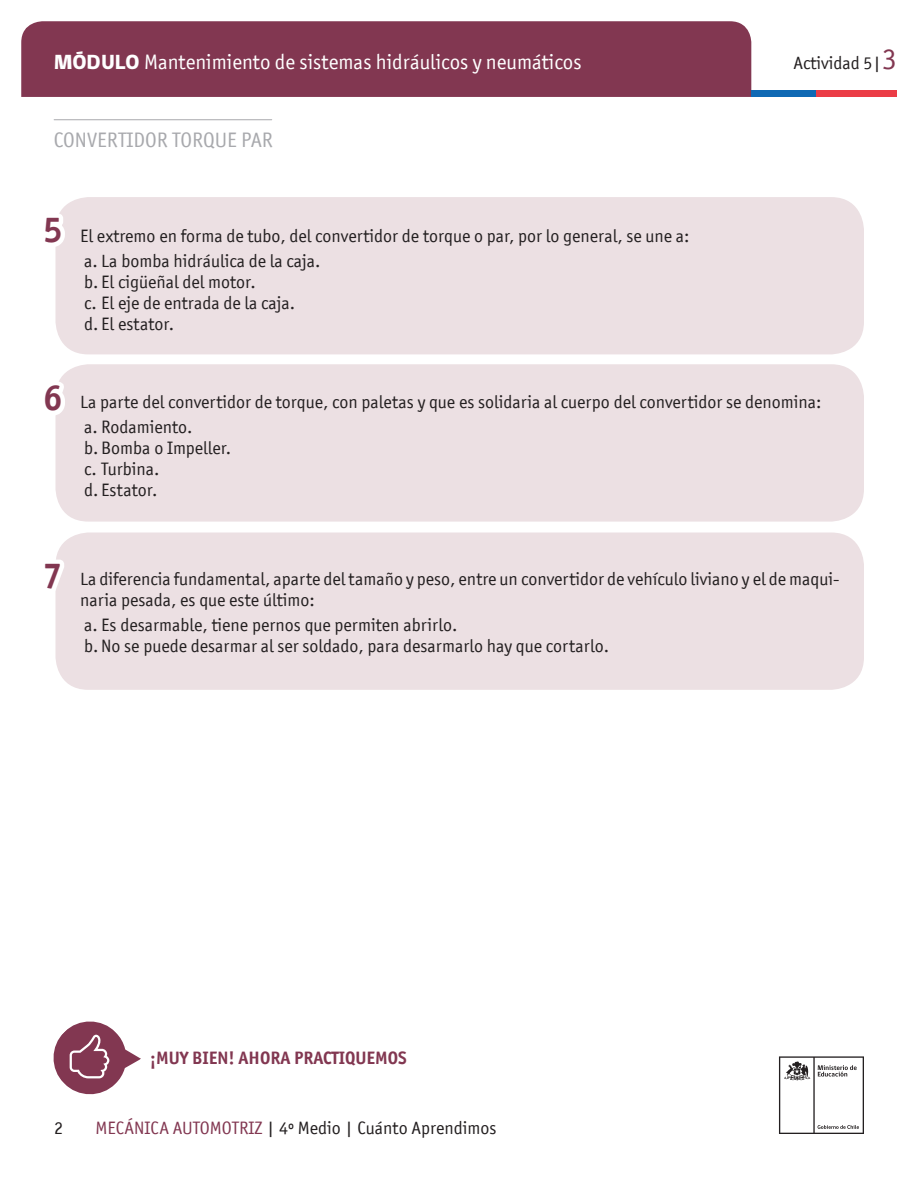
<style>
.page{position:relative;width:918px;height:1188px;background:#fff}
.page>*{position:absolute;margin:0;border:0;box-sizing:border-box;transform-origin:0 0}
.t1{font:700 36px "Officina San ITC";color:#823751}
.t2{font:21px "Officina San ITC";color:#fff}
.t3{font:21px "Officina San ITC";color:#a8a9ad}
.Paragraph_Style_1{font:18px/21px "Officina San ITC";color:#231f20}
.t4{font:700 18px "Officina San ITC";color:#823751}
.s1{font-family:"gob CL";font-weight:800}
.s2{font-size:30px;color:#823751}
.s3{color:#823751}
</style>
<div class="page">
<div style="left:21px;top:21px;width:730px;height:76px;background:#823751"></div>
<div style="left:751px;top:90px;width:65px;height:7px;background:#0f69b4"></div>
<div style="left:816px;top:90px;width:81px;height:7px;background:#eb3c46"></div>
<svg style="left:779px;top:1056px;width:85px;height:78px"></svg>
<hr style="left:54px;top:119px;width:218px;height:1px;background:#a8a9ad">
<div style="left:56px;top:197px;width:808px;height:157px;background:#ece0e3;border-radius:33px"></div>
<div style="left:56px;top:364px;width:808px;height:158px;background:#ece0e3;border-radius:33px"></div>
<svg style="left:55px;top:205px;width:17px;height:219px"></svg>
<div style="left:56px;top:533px;width:808px;height:157px;background:#ece0e3;border-radius:33px"></div>
<svg style="left:55px;top:551px;width:9px;height:48px"></svg>
<svg style="left:53px;top:1021px;width:88px;height:74px"></svg>
<p class="t2" style="left:54px;top:50px;width:529px"><span class="s1">MÓDULO</span> Mantenimiento de sistemas hidráulicos y neumáticos</p>
<p class="Paragraph_Style_1" style="left:794px;top:53px;width:105px">Actividad 5|<span class="s2">3</span></p>
<p class="t3" style="left:54px;top:128px;width:221px">CONVERTIDOR TORQUE PAR</p>
<p class="t1" style="left:43px;top:208px;width:21px">5</p>
<p class="Paragraph_Style_1" style="left:80px;top:225px;width:611px">El extremo en forma de tubo, del convertidor de torque o par, por lo general, se une a:</p>
<p class="Paragraph_Style_1" style="left:84px;top:250px;width:238px">a. La bomba hidráulica de la caja.</p>
<p class="Paragraph_Style_1" style="left:84px;top:271px;width:173px">b. El cigüeñal del motor.</p>
<p class="Paragraph_Style_1" style="left:84px;top:292px;width:212px">c. El eje de entrada de la caja.</p>
<p class="Paragraph_Style_1" style="left:84px;top:313px;width:91px">d. El estator.</p>
<p class="t1" style="left:43px;top:376px;width:21px">6</p>
<p class="Paragraph_Style_1" style="left:80px;top:391px;width:743px">La parte del convertidor de torque, con paletas y que es solidaria al cuerpo del convertidor se denomina:</p>
<p class="Paragraph_Style_1" style="left:84px;top:417px;width:110px">a. Rodamiento.</p>
<p class="Paragraph_Style_1" style="left:84px;top:438px;width:149px">b. Bomba o Impeller.</p>
<p class="Paragraph_Style_1" style="left:84px;top:459px;width:77px">c. Turbina.</p>
<p class="Paragraph_Style_1" style="left:84px;top:480px;width:75px">d. Estator.</p>
<p class="t1" style="left:43px;top:554px;width:21px">7</p>
<p class="Paragraph_Style_1" style="left:80px;top:568px;width:761px">La diferencia fundamental, aparte del tamaño y peso, entre un convertidor de vehículo liviano y el de maqui&shy;naria pesada, es que este último:</p>
<p class="Paragraph_Style_1" style="left:84px;top:614px;width:375px">a. Es desarmable, tiene pernos que permiten abrirlo.</p>
<p class="Paragraph_Style_1" style="left:84px;top:635px;width:526px">b. No se puede desarmar al ser soldado, para desarmarlo hay que cortarlo.</p>
<p class="t4" style="left:150px;top:1047px;width:258px">¡MUY BIEN! AHORA PRACTIQUEMOS</p>
<p class="Paragraph_Style_1" style="left:54px;top:1117px;width:10px">2</p>
<p class="Paragraph_Style_1" style="left:95px;top:1117px;width:402px"><span class="s3">MECÁNICA AUTOMOTRIZ</span> | 4º Medio | Cuánto Aprendimos</p>
</div>
